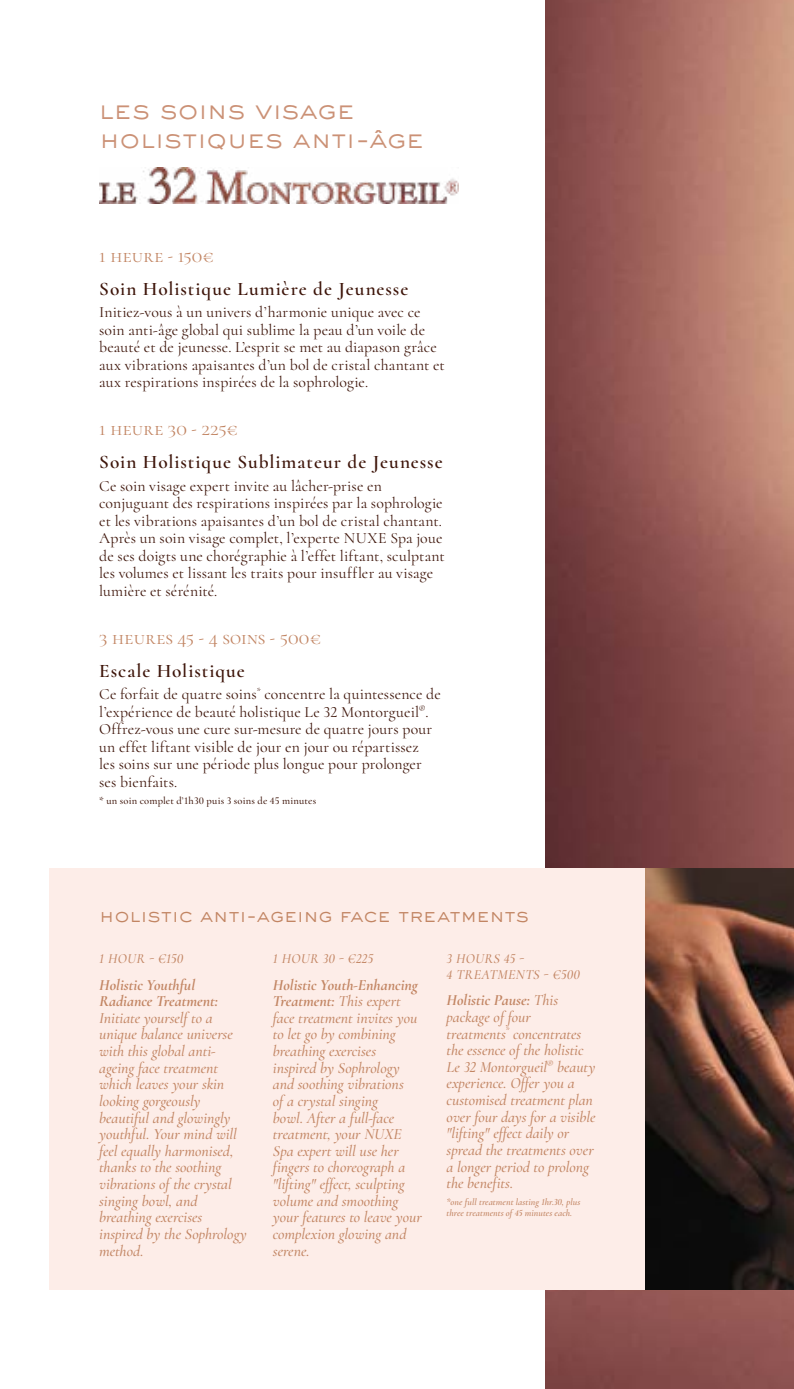
<style>
.page{position:relative;width:794px;height:1389px;background:#fff}
.page>*{position:absolute;margin:0;border:0;box-sizing:border-box;transform-origin:0 0}
.t1{font:300 26.25px/29.8px "Sackers Gothic Std";letter-spacing:-.015em;color:#cb9176}
.t2{font:600 19.25px "Cormorant";letter-spacing:.05em;color:#3d1409}
.t3{font:19.25px "Cormorant";letter-spacing:.01em;color:#c28563}
.t4{font:300 19.25px "Sackers Gothic Std";letter-spacing:-.015em;color:#c28563}
.t5{font:italic 500 15.75px/16.6px "Cormorant";letter-spacing:-.005em;color:#c28563}
.t6{font:15.75px/17.5px "Cormorant";letter-spacing:.025em;color:#3d1409}
.t7{font:italic 700 15.75px/16.6px "Cormorant";color:#c28563}
.t8{font:italic 500 14px/15.8px "Cormorant";letter-spacing:.02em;color:#c28563}
.t9{font:500 10.5px "Cormorant";letter-spacing:.02em;color:#3d1409}
.t10{font:italic 600 9.62px/11.5px "Cormorant";letter-spacing:.005em;color:#c28563}
.s1{font-weight:700}
</style>
<div class="page">
<img style="left:99px;top:167px;width:360px;height:36px">
<img style="left:546px;top:0;width:248px;height:1389px">
<img style="left:645px;top:868px;width:149px;height:422px">
<div style="left:50px;top:868px;width:595px;height:422px;background:#fdede8"></div>
<h1 class="t1" style="left:99px;top:94px;width:327px">les soins visage holistiques anti-âge</h1>
<p class="t3" style="left:99px;top:244px;width:116px">1 heure - 150€</p>
<p class="t2" style="left:99px;top:277px;width:310px">Soin Holistique Lumière de Jeunesse</p>
<p class="t6" style="left:99px;top:304px;width:347px">Initiez-vous à un univers d’harmonie unique avec ce soin anti-âge global qui sublime la peau d’un voile de beauté et de jeunesse. L’esprit se met au diapason grâce aux vibrations apaisantes d’un bol de cristal chantant et aux respirations inspirées de la sophrologie.</p>
<p class="t3" style="left:99px;top:417px;width:140px">1 heure 30 - 225€</p>
<p class="t2" style="left:99px;top:450px;width:345px">Soin Holistique Sublimateur de Jeunesse</p>
<p class="t6" style="left:99px;top:477px;width:347px">Ce soin visage expert invite au lâcher-prise en conjuguant des respirations inspirées par la sophrologie et les vibrations apaisantes d’un bol de cristal chantant.<br>Après un soin visage complet, l’experte NUXE Spa joue de ses doigts une chorégraphie à l’effet liftant, sculptant les volumes et lissant les traits pour insuffler au visage lumière et sérénité.</p>
<p class="t3" style="left:99px;top:626px;width:223px">3 heures 45 - 4 soins - 500€</p>
<p class="t2" style="left:99px;top:659px;width:147px">Escale Holistique</p>
<p class="t6" style="left:99px;top:685px;width:343px">Ce forfait de quatre soins<sup>*</sup> concentre la quintessence de l’expérience de beauté holistique Le 32 Montorgueil<sup>®</sup>.<br>Offrez-vous une cure sur-mesure de quatre jours pour un effet liftant visible de jour en jour ou répartissez<br>les soins sur une période plus longue pour prolonger ses bienfaits.</p>
<p class="t9" style="left:99px;top:794px;width:218px">* un soin complet d’1h30 puis 3 soins de 45 minutes</p>
<p class="t4" style="left:99px;top:903px;width:431px">holistic anti-ageing face treatments</p>
<p class="t8" style="left:99px;top:951px;width:86px">1 HOUR - €150</p>
<p class="t7" style="left:99px;top:976px;width:120px">Holistic Youthful<br>Radiance Treatment:</p>
<p class="t5" style="left:99px;top:1009px;width:149px">Initiate yourself to a unique balance universe with this global anti&shy;ageing face treatment which leaves your skin looking gorgeously beautiful and glowingly youthful. Your mind will feel equally harmonised, thanks to the soothing vibrations of the crystal singing bowl, and breathing exercises inspired by the Sophrology method.</p>
<p class="t8" style="left:273px;top:951px;width:102px">1 HOUR 30 - €225</p>
<p class="t5" style="left:273px;top:976px;width:150px"><span class="s1">Holistic Youth-Enhancing<br>Treatment:</span> This expert face treatment invites you to let go by combining breathing exercises inspired by Sophrology and soothing vibrations<br>of a crystal singing<br>bowl. After a full-face treatment, your NUXE<br>Spa expert will use her fingers to choreograph a "lifting" effect, sculpting volume and smoothing your features to leave your complexion glowing and serene.</p>
<p class="t8" style="left:446px;top:951px;width:135px">3 HOURS 45 -<br>4 TREATMENTS - €500</p>
<p class="t5" style="left:446px;top:992px;width:150px"><span class="s1">Holistic Pause:</span> This package of four treatments<sup>*</sup> concentrates the essence of the holistic<br>Le 32 Montorgueil<sup>®</sup> beauty experience. Offer you a customised treatment plan over four days for a visible "lifting" effect daily or spread the treatments over a longer period to prolong the benefits.</p>
<p class="t10" style="left:446px;top:1196px;width:135px">*one full treatment lasting 1hr.30, plus three treatments of 45 minutes each.</p>
</div>
